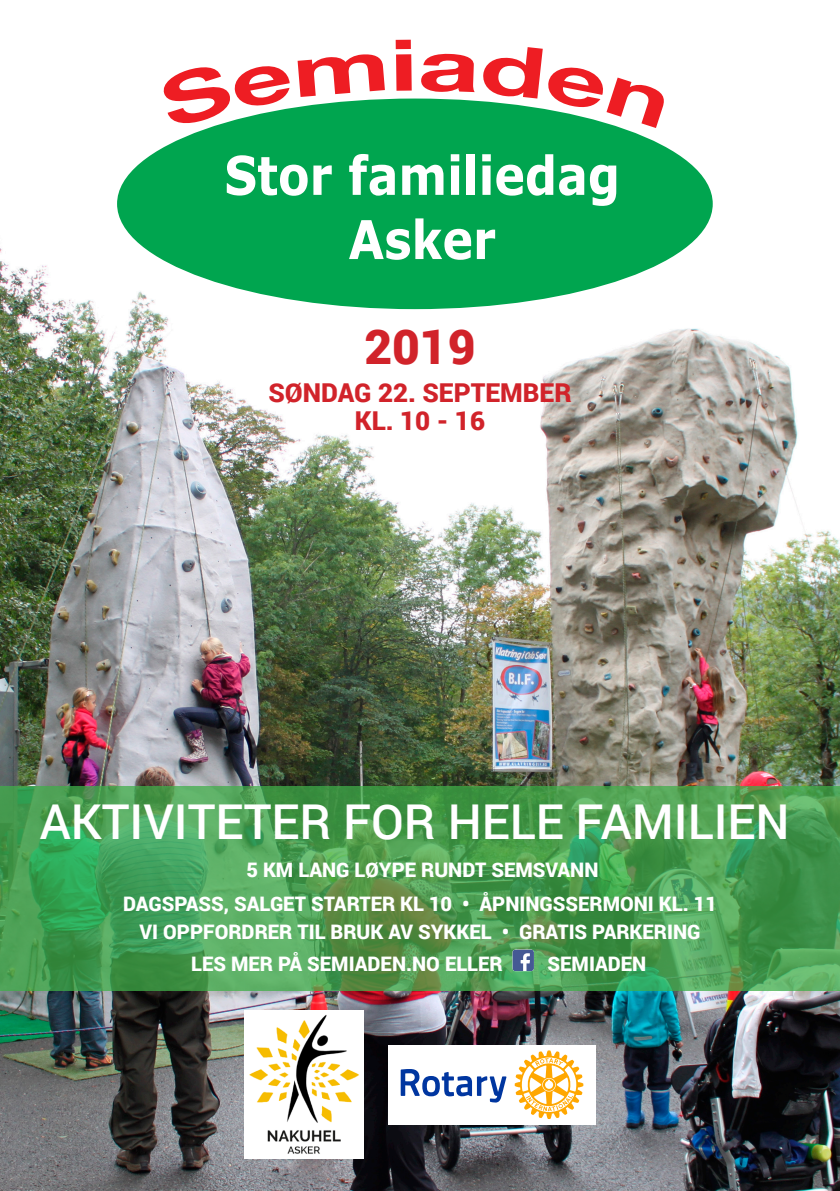
<style>
.page{position:relative;width:840px;height:1191px;background:#fff}
.page>*{position:absolute;margin:0;border:0;box-sizing:border-box;transform-origin:0 0}
.t1{font:500 48px "Roboto";color:#fff}
.t2{font:900 48px "Roboto";color:#d1232a}
.t3{font:900 26px/28px "Roboto";color:#d1232a;text-align:center}
.t4{font:900 20px/33.6px "Roboto";color:#fff;text-align:center}
</style>
<div class="page">
<img style="left:0;top:214px;width:839px;height:977px">
<svg style="left:0;top:786px;width:839px;height:204px;background:#4a9d52"></svg>
<div style="left:117px;top:99px;width:595px;height:210px;background:#00a54f;border-radius:50%"></div>
<svg style="left:163px;top:66px;width:126px;height:59px"></svg>
<svg style="left:297px;top:54px;width:87px;height:43px"></svg>
<div style="left:396px;top:54px;width:15px;height:37px;background:#ee1d23"></div>
<svg style="left:421px;top:53px;width:53px;height:39px"></svg>
<svg style="left:482px;top:47px;width:182px;height:81px"></svg>
<div style="left:395px;top:40px;width:15px;height:9px;background:#ee1d23"></div>
<svg style="left:227px;top:155px;width:80px;height:41px"></svg>
<svg style="left:313px;top:165px;width:18px;height:30px"></svg>
<svg style="left:349px;top:154px;width:45px;height:42px"></svg>
<svg style="left:402px;top:165px;width:41px;height:30px"></svg>
<svg style="left:450px;top:154px;width:9px;height:41px"></svg>
<div style="left:466px;top:154px;width:8px;height:41px;background:#fff"></div>
<svg style="left:482px;top:154px;width:8px;height:41px"></svg>
<svg style="left:496px;top:154px;width:120px;height:52px"></svg>
<svg style="left:349px;top:218px;width:146px;height:42px"></svg>
<div style="left:388px;top:1045px;width:207px;height:79px;background:#fff"></div>
<svg style="left:400px;top:1069px;width:106px;height:33px"></svg>
<svg style="left:514px;top:1050px;width:69px;height:69px"></svg>
<img style="left:244px;top:1012px;width:119px;height:146px">
<svg style="left:512px;top:949px;width:21px;height:22px"></svg>
<h1 class="t2" style="left:364px;top:313px;width:113px">2019</h1>
<h2 class="t3" style="left:268px;top:377px;width:304px">SØNDAG 22. SEPTEMBER<br>KL. 10 - 16</h2>
<h1 class="t1" style="left:40px;top:788px;width:751px">AKTIVITETER FOR HELE FAMILIEN</h1>
<p class="t4" style="left:123px;top:852px;width:595px">5 KM LANG LØYPE RUNDT SEMSVANN<br>DAGSPASS, SALGET STARTER KL 10 • ÅPNINGSSERMONI KL. 11</p>
<p class="t4" style="left:139px;top:914px;width:562px">VI OPPFORDRER TIL BRUK AV SYKKEL • GRATIS PARKERING</p>
<p class="t4" style="left:191px;top:946px;width:313px">LES MER PÅ SEMIADEN.NO ELLER</p>
<p class="t4" style="left:547px;top:946px;width:100px">SEMIADEN</p>
</div>
